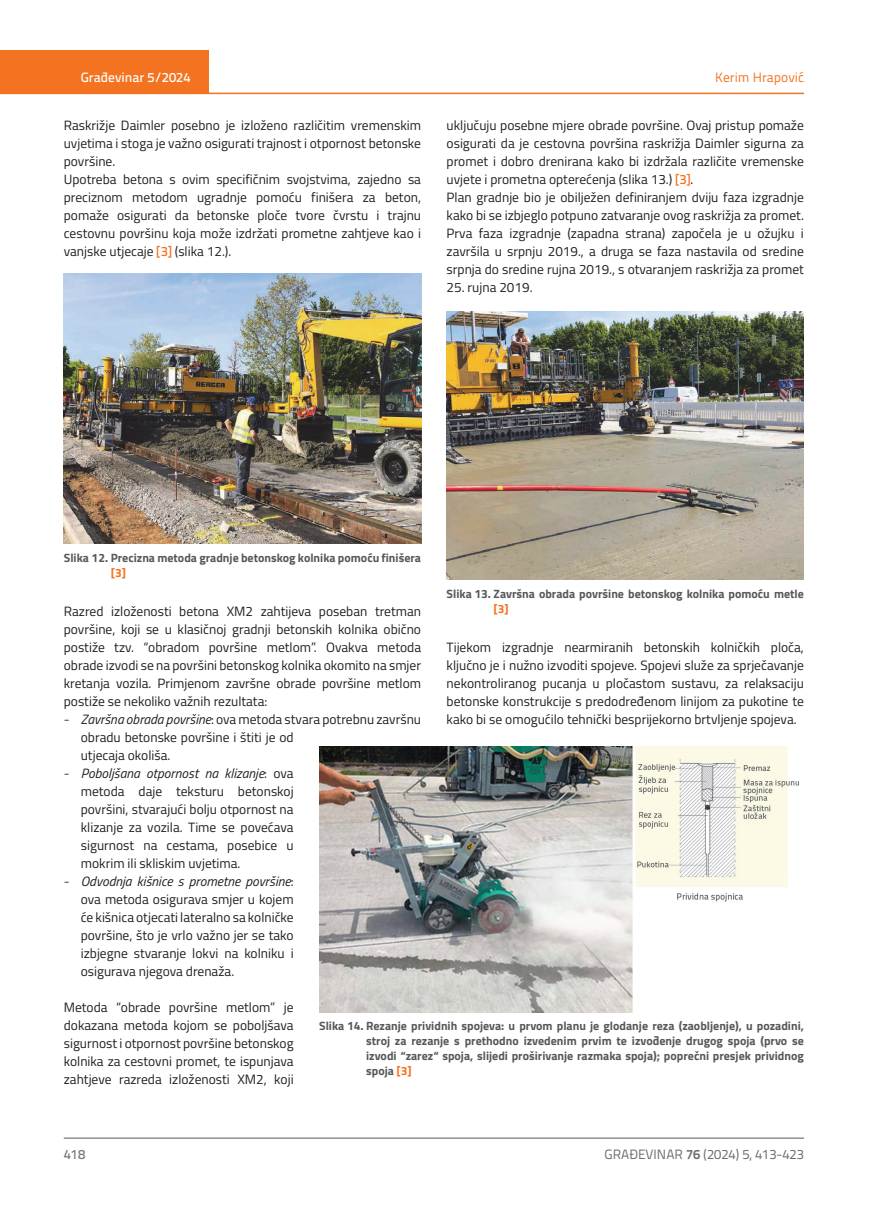
<style>
.page{position:relative;width:872px;height:1212px;background:#fff}
.page>*{position:absolute;margin:0;border:0;box-sizing:border-box;transform-origin:0 0}
.t1{font:13.5px/18px "Titillium";color:#231f20;text-align:justify}
.t2{font:13.5px "Titillium Text 22 L";color:#6c6d70}
.t3{font:500 13.5px "Titillium Text 22 L";color:#fff}
.t4{font:13.5px "Titillium Text 22 L";color:#f47321}
.t5{font:500 13.5px "Titillium Text 22 L";color:#787a7d}
.t6{font:700 12px/15px "Titillium";color:#57585a;text-align:justify}
.t7{font:700 12px "Titillium";color:#f47321}
.s1{font-family:"Titillium Text 22 L";font-weight:500;color:#f47321}
.s2{font-family:"Titillium Text 22 L";font-weight:300}
.s3{font-style:italic}
.s4{color:#f47321}
.s5{font-weight:700}
</style>
<div class="page">
<div style="left:0;top:50px;width:208px;height:44px;background:#f47321"></div>
<hr style="left:0;top:93px;width:804px;height:1px;background:#f47321">
<hr style="left:64px;top:1138px;width:740px;height:1px;background:#57585a">
<img style="left:319px;top:747px;width:480px;height:265px">
<img style="left:64px;top:274px;width:357px;height:270px">
<img style="left:446px;top:312px;width:358px;height:268px">
<p class="t3" style="left:81px;top:67px;width:111px">Građevinar 5/2024</p>
<p class="t1" style="left:64px;top:115px;width:359px;text-align:left">Raskrižje Daimler posebno je izloženo različitim vremenskim uvjetima i stoga je važno osigurati trajnost i otpornost betonske površine.<br>Upotreba betona s ovim specifičnim svojstvima, zajedno sa preciznom metodom ugradnje pomoću finišera za beton, pomaže osigurati da betonske ploče tvore čvrstu i trajnu cestovnu površinu koja može izdržati prometne zahtjeve kao i vanjske utjecaje <span class="s1">[3]</span> (slika 12.).</p>
<p class="t4" style="left:715px;top:68px;width:90px">Kerim Hrapović</p>
<p class="t1" style="left:446px;top:115px;width:359px;text-align:left">uključuju posebne mjere obrade površine. Ovaj pristup pomaže osigurati da je cestovna površina raskrižja Daimler sigurna za promet i dobro drenirana kako bi izdržala različite vremenske uvjete i prometna opterećenja (slika 13.) <span class="s1">[3]</span>.<br>Plan gradnje bio je obilježen definiranjem dviju faza izgradnje kako bi se izbjeglo potpuno zatvaranje ovog raskrižja za promet.<br>Prva faza izgradnje (zapadna strana) započela je u ožujku i završila u srpnju 2019., a druga se faza nastavila od sredine srpnja do sredine rujna 2019., s otvaranjem raskrižja za promet</p>
<p class="t1" style="left:446px;top:277px;width:87px">25. rujna 2019.</p>
<p class="t6" style="left:64px;top:550px;width:359px">Slika 12. Precizna metoda gradnje betonskog kolnika pomoću finišera</p>
<p class="t7" style="left:111px;top:563px;width:17px">[3]</p>
<p class="t1" style="left:64px;top:602px;width:359px">Razred izloženosti betona XM2 zahtijeva poseban tretman površine, koji se u klasičnoj gradnji betonskih kolnika obično postiže tzv. “obradom površine metlom”. Ovakva metoda obrade izvodi se na površini betonskog kolnika okomito na smjer kretanja vozila. Primjenom završne obrade površine metlom postiže se nekoliko važnih rezultata:</p>
<p class="t1" style="left:81px;top:710px;width:342px;text-align:left;text-indent:-17px"><span class="s2">-</span> <span class="s3">Završna obrada površine</span>: ova metoda stvara potrebnu završnu obradu betonske površine i štiti je od<br>utjecaja okoliša.</p>
<p class="t1" style="left:81px;top:764px;width:214px;text-indent:-17px"><span class="s2">-</span> <span class="s3">Poboljšana otpornost na klizanje</span>: ova metoda daje teksturu betonskoj površini, stvarajući bolju otpornost na klizanje za vozila. Time se povećava sigurnost na cestama, posebice u mokrim ili skliskim uvjetima.</p>
<p class="t1" style="left:81px;top:872px;width:214px;text-indent:-17px"><span class="s2">-</span> <span class="s3">Odvodnja kišnice s prometne površine</span>: ova metoda osigurava smjer u kojem će kišnica otjecati lateralno sa kolničke površine, što je vrlo važno jer se tako izbjegne stvaranje lokvi na kolniku i osigurava njegova drenaža.</p>
<p class="t1" style="left:64px;top:998px;width:231px">Metoda “obrade površine metlom” je dokazana metoda kojom se poboljšava sigurnost i otpornost površine betonskog kolnika za cestovni promet, te ispunjava zahtjeve razreda izloženosti XM2, koji</p>
<p class="t6" style="left:446px;top:586px;width:359px">Slika 13. Završna obrada površine betonskog kolnika pomoću metle</p>
<p class="t7" style="left:493px;top:600px;width:17px">[3]</p>
<p class="t1" style="left:446px;top:638px;width:359px">Tijekom izgradnje nearmiranih betonskih kolničkih ploča, ključno je i nužno izvoditi spojeve. Spojevi služe za sprječavanje nekontroliranog pucanja u pločastom sustavu, za relaksaciju betonske konstrukcije s predodređenom linijom za pukotine te kako bi se omogućilo tehnički besprijekorno brtvljenje spojeva.</p>
<p class="t6" style="left:366px;top:1018px;width:439px;text-indent:-47px">Slika 14. Rezanje prividnih spojeva: u prvom planu je glodanje reza (zaobljenje), u pozadini, stroj za rezanje s prethodno izvedenim prvim te izvođenje drugog spoja (prvo se izvodi “zarez“ spoja, slijedi proširivanje razmaka spoja); poprečni presjek prividnog spoja <span class="s4">[3]</span></p>
<p class="t5" style="left:64px;top:1144px;width:23px">418</p>
<p class="t2" style="left:604px;top:1144px;width:201px">GRAĐEVINAR <span class="s5">76</span> (2024) 5, 413-423</p>
</div>
